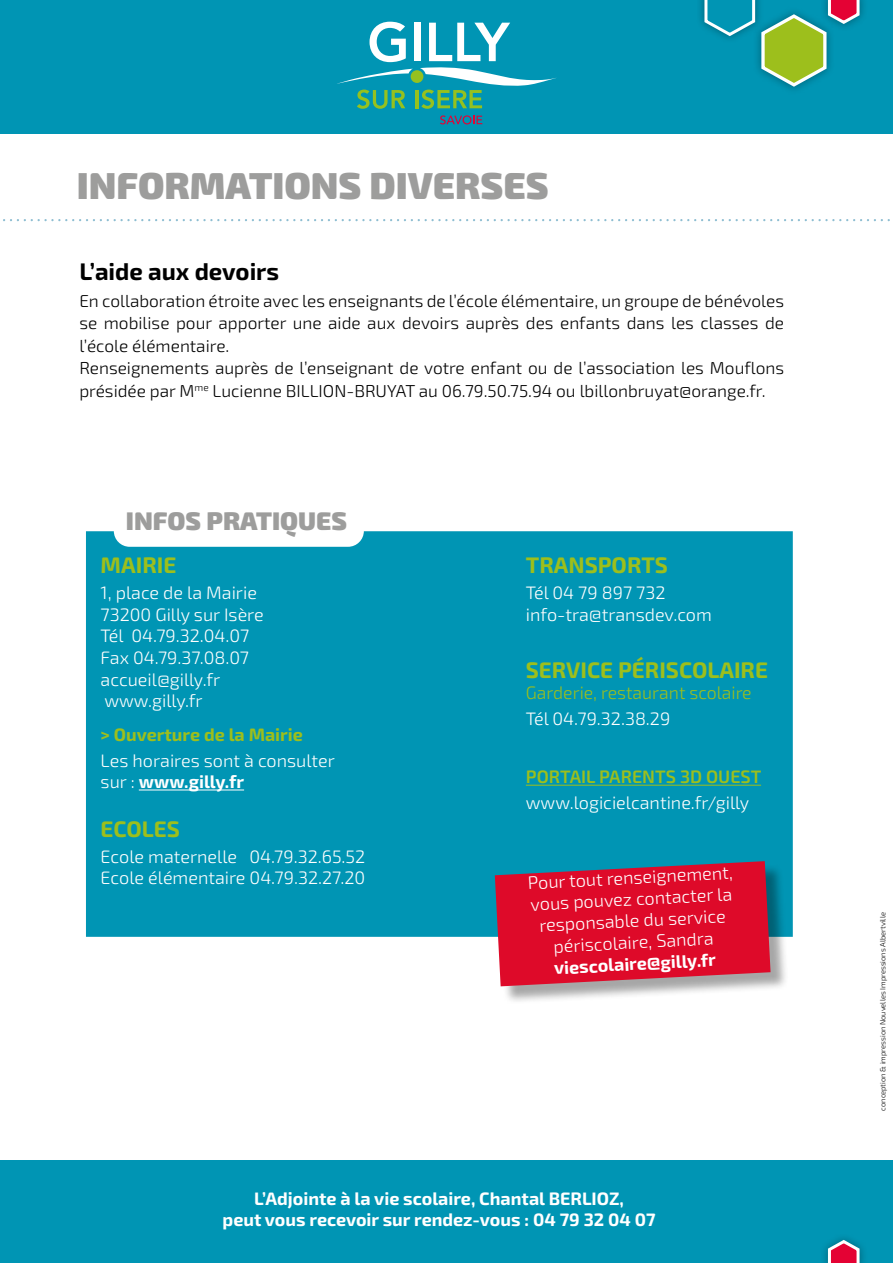
<style>
.page{position:relative;width:893px;height:1263px;background:#fff}
.page>*{position:absolute;margin:0;border:0;box-sizing:border-box;transform-origin:0 0}
.t1{font:900 37.5px "Exo 2";color:#9d9d9c}
.t2{font:900 25.5px "Exo 2";color:#9d9d9c}
.t3{font:700 24px "Exo 2";color:#000}
.t4{font:700 22.5px "Exo 2";color:#9dbf1c}
.t5{font:300 18px/21.6px "Exo 2";color:#fff}
.t6{font:700 18px/21.6px "Exo 2";color:#fff;text-align:center}
.t7{font:300 18px "Exo 2";color:#9dbf1c}
.t8{font:600 18px "Exo 2";color:#9dbf1c}
.t9{font:700 18px "Exo 2";color:#9dbf1c}
.t10{font:300 17.25px/22.5px "Exo 2";color:#000}
.t11{font:300 7.5px "Exo 2";color:#000}
.s1{font-weight:700}
</style>
<div class="page">
<div style="left:0;top:0;width:893px;height:134px;background:#0095b4"></div>
<div style="left:0;top:1161px;width:893px;height:102px;background:#0095b4"></div>
<svg style="left:440px;top:115px;width:42px;height:9px"></svg>
<svg style="left:369px;top:22px;width:37px;height:40px"></svg>
<div style="left:414px;top:23px;width:7px;height:38px;background:#fff"></div>
<svg style="left:429px;top:23px;width:81px;height:38px"></svg>
<div style="left:411px;top:70px;width:12px;height:13px;background:#95c11f;border-radius:50%"></div>
<svg style="left:337px;top:69px;width:76px;height:15px"></svg>
<svg style="left:357px;top:90px;width:48px;height:19px"></svg>
<hr style="left:415px;top:90px;width:4px;height:18px;background:#95c11f">
<svg style="left:420px;top:67px;width:136px;height:42px"></svg>
<div style="left:696px;top:0;width:67px;height:44px;background:#000;opacity:.35"></div>
<div style="left:819px;top:0;width:49px;height:32px;background:#000;opacity:.35"></div>
<svg style="left:702px;top:0;width:159px;height:89px"></svg>
<svg style="left:825px;top:1238px;width:36px;height:25px"></svg>
<div style="left:86px;top:531px;width:707px;height:406px;background:#0095b4"></div>
<div style="left:498px;top:864px;width:291px;height:141px;background:#000;opacity:.35"></div>
<svg style="left:495px;top:861px;width:276px;height:125px;background:#cc1d3a"></svg>
<hr style="left:139px;top:789px;width:105px;height:1px;background:#fff">
<hr style="left:526px;top:785px;width:235px;height:1px;background:#9dbf1c">
<svg style="left:114px;top:531px;width:250px;height:16px"></svg>
<svg style="left:3px;top:219px;width:887px;height:2px"></svg>
<h1 class="t1" style="left:77px;top:162px;width:473px">INFORMATIONS DIVERSES</h1>
<h3 class="t3" style="left:79px;top:257px;width:201px">L’aide aux devoirs</h3>
<p class="t10" style="left:79px;top:290px;width:706px">En collaboration étroite avec les enseignants de l’école élémentaire, un groupe de bénévoles se mobilise pour apporter une aide aux devoirs auprès des enfants dans les classes de l’école élémentaire.<br>Renseignements auprès de l’enseignant de votre enfant ou de l’association les Mouflons présidée par M<sup>me</sup> Lucienne BILLION-BRUYAT au 06.79.50.75.94 ou lbillonbruyat@orange.fr.</p>
<h2 class="t2" style="left:126px;top:506px;width:223px">INFOS PRATIQUES</h2>
<p class="t4" style="left:101px;top:552px;width:77px">MAIRIE</p>
<p class="t5" style="left:101px;top:582px;width:165px">1, place de la Mairie<br>73200 Gilly sur Isère<br>Tél 04.79.32.04.07<br>Fax 04.79.37.08.07 accueil@gilly.fr www.gilly.fr</p>
<p class="t9" style="left:101px;top:724px;width:204px">&gt; Ouverture de la Mairie</p>
<p class="t5" style="left:101px;top:750px;width:236px">Les horaires sont à consulter sur : <span class="s1">www.gilly.fr</span></p>
<p class="t4" style="left:101px;top:815px;width:81px">ECOLES</p>
<p class="t5" style="left:101px;top:846px;width:266px">Ecole maternelle 04.79.32.65.52<br>Ecole élémentaire 04.79.32.27.20</p>
<p class="t4" style="left:526px;top:552px;width:144px">TRANSPORTS</p>
<p class="t5" style="left:526px;top:582px;width:187px">Tél 04 79 897 732 info-tra@transdev.com</p>
<p class="t4" style="left:526px;top:656px;width:244px">SERVICE PÉRISCOLAIRE</p>
<p class="t7" style="left:526px;top:683px;width:227px">Garderie, restaurant scolaire</p>
<p class="t5" style="left:526px;top:708px;width:146px">Tél 04.79.32.38.29</p>
<p class="t8" style="left:526px;top:766px;width:237px">PORTAIL PARENTS 3D OUEST</p>
<p class="t5" style="left:526px;top:792px;width:225px">www.logicielcantine.fr/gilly</p>
<p class="t5" style="left:527px;top:872px;width:207px;text-align:center;rotate:-3deg">Pour tout renseignement, vous pouvez contacter la responsable du service périscolaire, Sandra</p>
<p class="t6" style="left:554px;top:958px;width:163px;rotate:-3deg">viescolaire@gilly.fr</p>
<p class="t6" style="left:223px;top:1188px;width:435px">L’Adjointe à la vie scolaire, Chantal BERLIOZ,<br>peut vous recevoir sur rendez-vous : 04 79 32 04 07</p>
<p class="t11" style="left:878px;top:1110px;width:200px;rotate:-90deg">conception &amp; impression Nouvelles Impressions Albertville</p>
</div>
